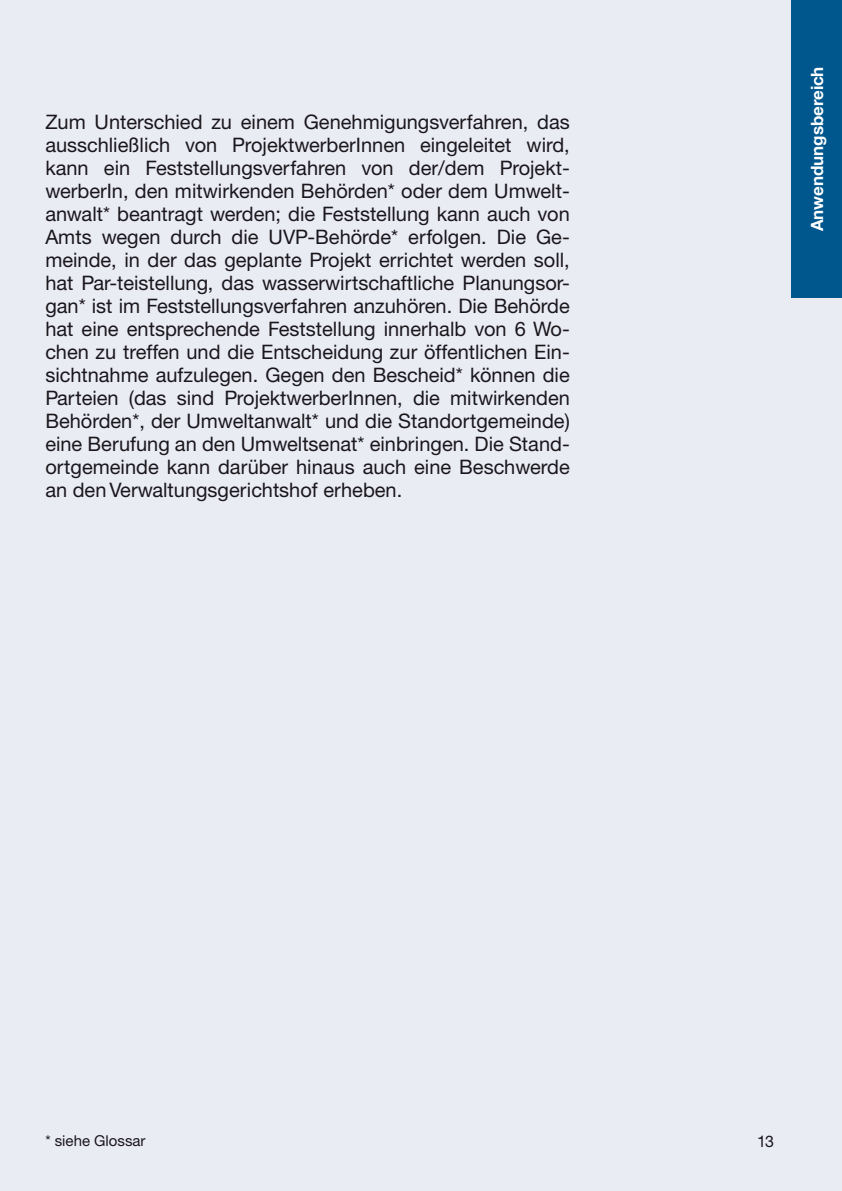
<style>
.page{position:relative;width:842px;height:1191px;background:#eaecf3}
.page>*{position:absolute;margin:0;border:0;box-sizing:border-box;transform-origin:0 0}
.t1{font:20px/23px "Helvetica Neue CE";color:#1a171c;text-align:justify}
.t2{font:700 17px "Helvetica Neue CE";color:#fff}
.t3{font:16px "Helvetica Neue CE";color:#1a171c}
.t4{font:15px "Helvetica Neue CE";color:#1a171c}
</style>
<div class="page">
<div style="left:791px;top:0;width:51px;height:298px;background:#00578d"></div>
<p class="t1" style="left:45px;top:111px;width:526px">Zum Unterschied zu einem Genehmigungsverfahren, das ausschließlich von ProjektwerberInnen eingeleitet wird, kann ein Feststellungsverfahren von der/dem Projekt&shy;werberIn, den mitwirkenden Behörden* oder dem Umwelt&shy;anwalt* beantragt werden; die Feststellung kann auch von Amts wegen durch die UVP-Behörde* erfolgen. Die Ge&shy;meinde, in der das geplante Projekt errichtet werden soll, hat Par-teistellung, das wasserwirtschaftliche Planungsor&shy;gan* ist im Feststellungsverfahren anzuhören. Die Behörde hat eine entsprechende Feststellung innerhalb von 6 Wo&shy;chen zu treffen und die Entscheidung zur öffentlichen Ein&shy;sichtnahme aufzulegen. Gegen den Bescheid* können die Parteien (das sind ProjektwerberInnen, die mitwirkenden Behörden*, der Umweltanwalt* und die Standortgemeinde) eine Berufung an den Umweltsenat* einbringen. Die Stand&shy;ortgemeinde kann darüber hinaus auch eine Beschwerde an den Verwaltungsgerichtshof erheben.</p>
<p class="t2" style="left:806px;top:231px;width:166px;rotate:-90deg">Anwendungsbereich</p>
<p class="t4" style="left:45px;top:1131px;width:102px">* siehe Glossar</p>
<p class="t3" style="left:757px;top:1131px;width:18px">13</p>
</div>
